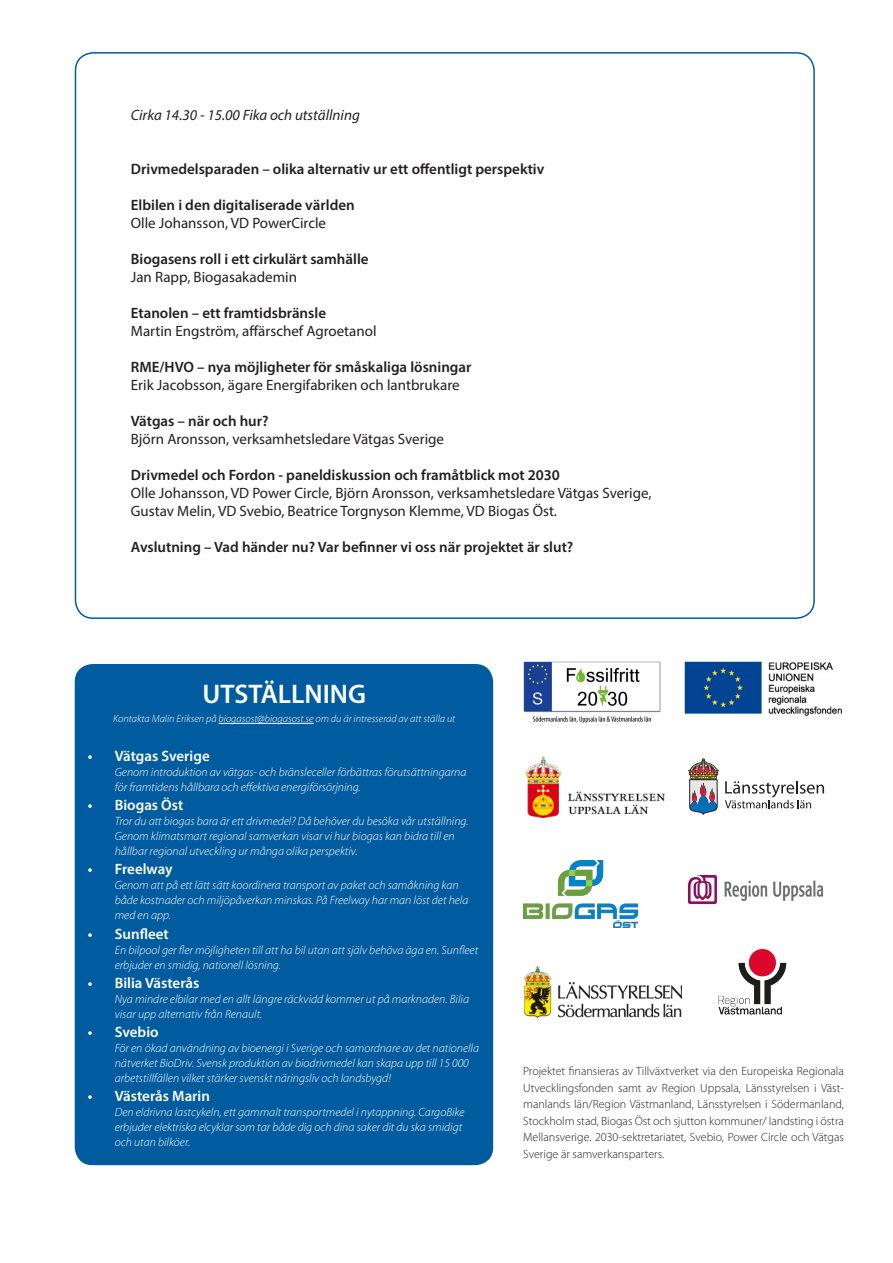
<style>
.page{position:relative;width:893px;height:1263px;background:#fff}
.page>*{position:absolute;margin:0;border:0;box-sizing:border-box;transform-origin:0 0}
.t1{font:600 27px "Myriad Pro";color:#fff}
.t2{font:600 15px "Myriad Pro";color:#231f20}
.t3{font:15px "Myriad Pro";color:#231f20}
.t4{font:600 15px "Myriad Pro";color:#fff}
.t5{font:italic 15px "Myriad Pro";color:#231f20}
.t6{font:italic 300 12px/15px "Myriad Pro";color:#fff}
.t7{font:300 12px/16.5px "Myriad Pro";color:#231f20;text-align:justify}
.t8{font:italic 300 10.5px "Myriad Pro";color:#fff}
</style>
<div class="page">
<img style="left:687px;top:875px;width:137px;height:30px">
<div style="left:75px;top:664px;width:418px;height:501px;background:#005c9f;border-radius:18px"></div>
<hr style="left:219px;top:723px;width:95px;height:1px;background:#fff">
<svg style="left:689px;top:759px;width:30px;height:56px"></svg>
<svg style="left:725px;top:781px;width:99px;height:27px"></svg>
<img style="left:684px;top:661px;width:157px;height:54px">
<img style="left:718px;top:949px;width:69px;height:65px">
<img style="left:524px;top:966px;width:158px;height:51px">
<img style="left:523px;top:661px;width:137px;height:62px">
<img style="left:525px;top:756px;width:140px;height:62px">
<img style="left:523px;top:861px;width:114px;height:67px">
<p class="t5" style="left:131px;top:106px;width:231px">Cirka 14.30 - 15.00 Fika och utställning</p>
<p class="t2" style="left:131px;top:159px;width:415px">Drivmedelsparaden – olika alternativ ur ett offentligt perspektiv</p>
<p class="t2" style="left:131px;top:195px;width:225px">Elbilen i den digitaliserade världen</p>
<p class="t3" style="left:131px;top:214px;width:197px">Olle Johansson, VD PowerCircle</p>
<p class="t2" style="left:131px;top:249px;width:239px">Biogasens roll i ett cirkulärt samhälle</p>
<p class="t3" style="left:131px;top:268px;width:168px">Jan Rapp, Biogasakademin</p>
<p class="t2" style="left:131px;top:303px;width:197px">Etanolen – ett framtidsbränsle</p>
<p class="t3" style="left:131px;top:322px;width:247px">Martin Engström, affärschef Agroetanol</p>
<p class="t2" style="left:131px;top:357px;width:342px">RME/HVO – nya möjligheter för småskaliga lösningar</p>
<p class="t3" style="left:131px;top:376px;width:330px">Erik Jacobsson, ägare Energifabriken och lantbrukare</p>
<p class="t2" style="left:131px;top:411px;width:139px">Vätgas – när och hur?</p>
<p class="t3" style="left:131px;top:430px;width:315px">Björn Aronsson, verksamhetsledare Vätgas Sverige</p>
<p class="t2" style="left:131px;top:465px;width:431px">Drivmedel och Fordon - paneldiskussion och framåtblick mot 2030</p>
<p class="t3" style="left:131px;top:484px;width:522px">Olle Johansson, VD Power Circle, Björn Aronsson, verksamhetsledare Vätgas Sverige,</p>
<p class="t3" style="left:131px;top:502px;width:428px">Gustav Melin, VD Svebio, Beatrice Torgnyson Klemme, VD Biogas Öst.</p>
<p class="t2" style="left:131px;top:537px;width:444px">Avslutning – Vad händer nu? Var befinner vi oss när projektet är slut?</p>
<p class="t1" style="left:203px;top:677px;width:165px">UTSTÄLLNING</p>
<p class="t8" style="left:113px;top:713px;width:344px">Kontakta Malin Eriksen på biogasost@biogasost.se om du är intresserad av att ställa ut</p>
<p class="t4" style="left:88px;top:746px;width:124px">• Vätgas Sverige</p>
<p class="t6" style="left:115px;top:765px;width:353px">Genom introduktion av vätgas- och bränsleceller förbättras förutsättningarna för framtidens hållbara och effektiva energiförsörjning.</p>
<p class="t4" style="left:88px;top:795px;width:97px">• Biogas Öst</p>
<p class="t6" style="left:115px;top:814px;width:355px">Tror du att biogas bara är ett drivmedel? Då behöver du besöka vår utställning.<br>Genom klimatsmart regional samverkan visar vi hur biogas kan bidra till en hållbar regional utveckling ur många olika perspektiv.</p>
<p class="t4" style="left:88px;top:860px;width:86px">• Freelway</p>
<p class="t6" style="left:115px;top:878px;width:355px">Genom att på ett lätt sätt koordinera transport av paket och samåkning kan både kostnader och miljöpåverkan minskas. På Freelway har man löst det hela med en app.</p>
<p class="t4" style="left:88px;top:924px;width:83px">• Sunfleet</p>
<p class="t6" style="left:115px;top:942px;width:365px">En bilpool ger fler möjligheten till att ha bil utan att själv behöva äga en. Sunfleet erbjuder en smidig, nationell lösning.</p>
<p class="t4" style="left:88px;top:973px;width:113px">• Bilia Västerås</p>
<p class="t6" style="left:115px;top:992px;width:356px">Nya mindre elbilar med en allt längre räckvidd kommer ut på marknaden. Bilia visar upp alternativ från Renault.</p>
<p class="t4" style="left:88px;top:1022px;width:72px">• Svebio</p>
<p class="t6" style="left:115px;top:1041px;width:366px">För en ökad användning av bioenergi i Sverige och samordnare av det nationella nätverket BioDriv. Svensk produktion av biodrivmedel kan skapa upp till 15 000 arbetstillfällen vilket stärker svenskt näringsliv och landsbygd!</p>
<p class="t4" style="left:88px;top:1087px;width:124px">• Västerås Marin</p>
<p class="t6" style="left:115px;top:1105px;width:351px">Den eldrivna lastcykeln, ett gammalt transportmedel i nytappning. CargoBike erbjuder elektriska elcyklar som tar både dig och dina saker dit du ska smidigt och utan bilköer.</p>
<p class="t7" style="left:523px;top:1063px;width:322px">Projektet finansieras av Tillväxtverket via den Europeiska Regionala Utvecklingsfonden samt av Region Uppsala, Länsstyrelsen i Väst&shy;manlands län/Region Västmanland, Länsstyrelsen i Södermanland, Stockholm stad, Biogas Öst och sjutton kommuner/ landsting i östra Mellansverige. 2030-sektretariatet, Svebio, Power Circle och Vätgas Sverige är samverkansparters.</p>
</div>
